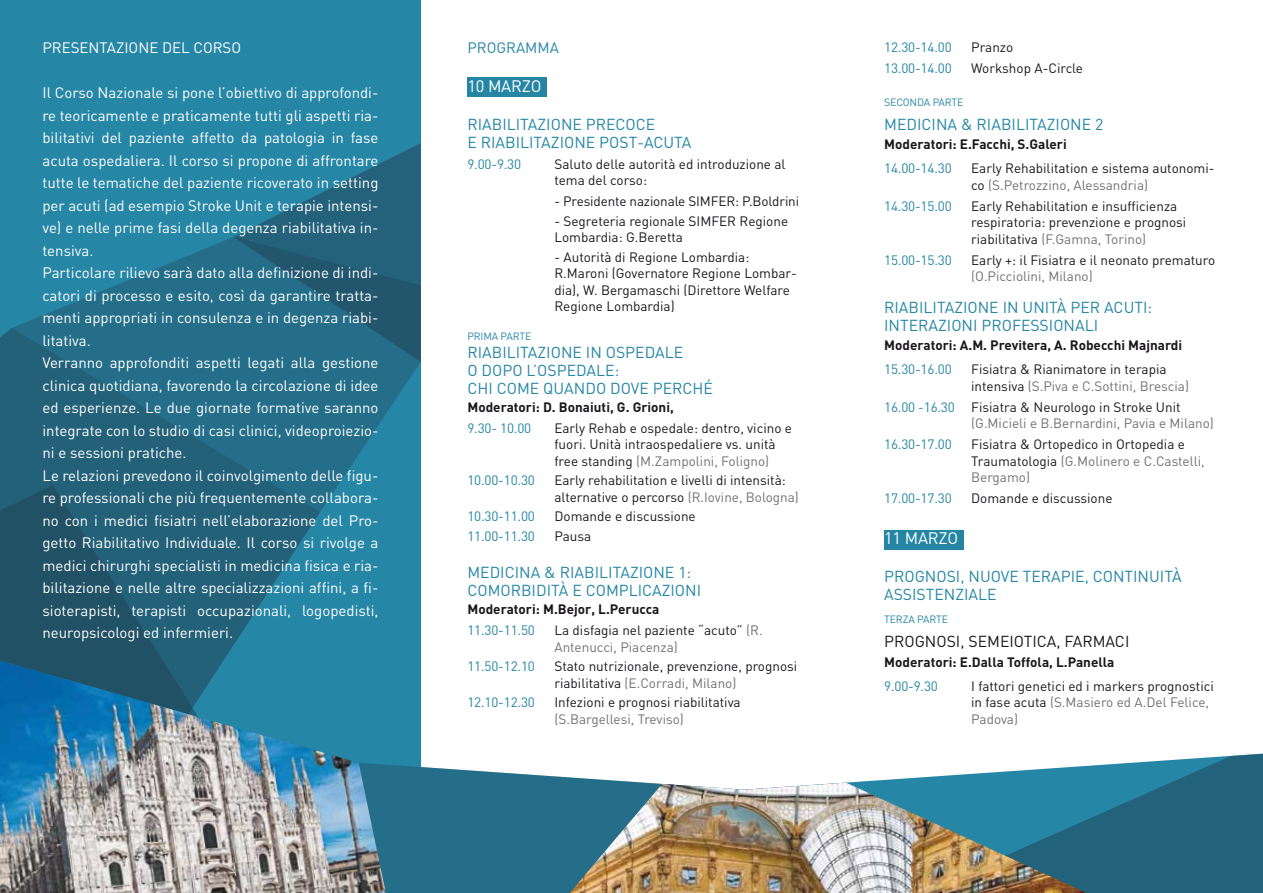
<style>
.page{position:relative;width:1263px;height:893px;background:#fff}
.page>*{position:absolute;margin:0;border:0;box-sizing:border-box;transform-origin:0 0}
.t1{font:16.5px "DIN";letter-spacing:-.015em;color:#fff}
.t2{font:15.75px/18px "DIN";color:#2586a4}
.t3{font:15.75px "DIN";color:#1a171c}
.t4{font:15px/22.5px "DIN";color:#fff}
.t5{font:15px "DIN";color:#2586a4}
.t6{font:13.5px/16.5px "DIN";color:#1a171c}
.t7{font:13.5px "DIN";letter-spacing:-.015em;color:#2586a4}
.t8{font:700 13.5px "DIN";color:#1a171c}
.t9{font:13.5px/16.5px "DIN";color:#707172}
.t10{font:10.5px "DIN";letter-spacing:-.015em;color:#2586a4}
.s1{color:#707172}
.s2{color:#2586a4}
.s3{color:#1a171c}
</style>
<div class="page">
<div style="left:884px;top:530px;width:80px;height:20px;background:#2586a4"></div>
<div style="left:467px;top:77px;width:79px;height:20px;background:#2586a4"></div>
<div style="left:0;top:0;width:421px;height:893px;background:#2686a6"></div>
<svg style="left:13px;top:237px;width:408px;height:275px"></svg>
<svg style="left:0;top:328px;width:320px;height:206px;fill:#246e89"></svg>
<svg style="left:233px;top:143px;width:188px;height:219px"></svg>
<svg style="left:0;top:485px;width:306px;height:176px;fill:#236179"></svg>
<div style="left:386px;top:764px;width:54px;height:129px;background:#246e89"></div>
<svg style="left:440px;top:768px;width:208px;height:125px;fill:#246e89"></svg>
<svg style="left:841px;top:753px;width:422px;height:140px;fill:#23627b"></svg>
<img style="left:0;top:661px;width:386px;height:232px">
<img style="left:570px;top:783px;width:516px;height:110px">
<p class="t4" style="left:42px;top:36px;width:200px">PRESENTAZIONE DEL CORSO</p>
<p class="t4" style="left:42px;top:81px;width:338px">Il Corso Nazionale si pone l’obiettivo di approfondi&shy;re teoricamente e praticamente tutti gli aspetti ria&shy;bilitativi del paziente affetto da patologia in fase acuta ospedaliera. Il corso si propone di affrontare tutte le tematiche del paziente ricoverato in setting per acuti (ad esempio Stroke Unit e terapie intensi&shy;ve) e nelle prime fasi della degenza riabilitativa in&shy;tensiva.<br>Particolare rilievo sarà dato alla definizione di indi&shy;catori di processo e esito, così da garantire tratta&shy;menti appropriati in consulenza e in degenza riabi&shy;litativa.<br>Verranno approfonditi aspetti legati alla gestione clinica quotidiana, favorendo la circolazione di idee ed esperienze. Le due giornate formative saranno integrate con lo studio di casi clinici, videoproiezio&shy;ni e sessioni pratiche.<br>Le relazioni prevedono il coinvolgimento delle figu&shy;re professionali che più frequentemente collabora&shy;no con i medici fisiatri nell’elaborazione del Pro&shy;getto Riabilitativo Individuale. Il corso si rivolge a medici chirurghi specialisti in medicina fisica e ria&shy;bilitazione e nelle altre specializzazioni affini, a fi&shy;sioterapisti, terapisti occupazionali, logopedisti, neuropsicologi ed infermieri.</p>
<p class="t5" style="left:467px;top:38px;width:93px">PROGRAMMA</p>
<p class="t1" style="left:467px;top:76px;width:75px">10 MARZO</p>
<p class="t2" style="left:467px;top:115px;width:226px">RIABILITAZIONE PRECOCE<br>E RIABILITAZIONE POST-ACUTA</p>
<p class="t7" style="left:467px;top:156px;width:55px">9.00-9.30</p>
<p class="t6" style="left:554px;top:156px;width:233px">Saluto delle autorità ed introduzione al tema del corso:</p>
<p class="t6" style="left:554px;top:193px;width:246px">- Presidente nazionale SIMFER: P.Boldrini</p>
<p class="t6" style="left:554px;top:213px;width:235px">- Segreteria regionale SIMFER Regione<br>Lombardia: G.Beretta</p>
<p class="t6" style="left:554px;top:249px;width:244px">- Autorità di Regione Lombardia:<br>R.Maroni (Governatore Regione Lombar&shy;dia), W. Bergamaschi (Direttore Welfare Regione Lombardia)</p>
<p class="t10" style="left:467px;top:329px;width:66px">PRIMA PARTE</p>
<p class="t2" style="left:467px;top:343px;width:247px">RIABILITAZIONE IN OSPEDALE<br>O DOPO L’OSPEDALE:<br>CHI COME QUANDO DOVE PERCHÉ</p>
<p class="t8" style="left:467px;top:398px;width:208px">Moderatori: D. Bonaiuti, G. Grioni,</p>
<p class="t7" style="left:467px;top:419px;width:65px">9.30- 10.00</p>
<p class="t6" style="left:554px;top:419px;width:239px">Early Rehab e ospedale: dentro, vicino e fuori. Unità intraospedaliere vs. unità free standing <span class="s1">(M.Zampolini, Foligno)</span></p>
<p class="t7" style="left:467px;top:472px;width:69px">10.00-10.30</p>
<p class="t6" style="left:554px;top:472px;width:246px">Early rehabilitation e livelli di intensità: alternative o percorso <span class="s1">(R.Iovine, Bologna)</span></p>
<p class="t7" style="left:467px;top:508px;width:69px">10.30-11.00</p>
<p class="t6" style="left:554px;top:508px;width:143px">Domande e discussione</p>
<p class="t7" style="left:467px;top:527px;width:69px">11.00-11.30</p>
<p class="t6" style="left:554px;top:527px;width:38px">Pausa</p>
<p class="t2" style="left:467px;top:563px;width:235px">MEDICINA &amp; RIABILITAZIONE 1:<br>COMORBIDITÀ E COMPLICAZIONI</p>
<p class="t8" style="left:467px;top:600px;width:193px">Moderatori: M.Bejor, L.Perucca</p>
<p class="t7" style="left:467px;top:622px;width:69px">11.30-11.50</p>
<p class="t6" style="left:554px;top:622px;width:210px">La disfagia nel paziente “acuto” <span class="s1">(R.<br>Antenucci, Piacenza)</span></p>
<p class="t7" style="left:467px;top:658px;width:69px">11.50-12.10</p>
<p class="t6" style="left:554px;top:658px;width:244px">Stato nutrizionale, prevenzione, prognosi riabilitativa <span class="s1">(E.Corradi, Milano)</span></p>
<p class="t7" style="left:467px;top:694px;width:69px">12.10-12.30</p>
<p class="t6" style="left:554px;top:694px;width:188px">Infezioni e prognosi riabilitativa</p>
<p class="t9" style="left:554px;top:710px;width:131px">(S.Bargellesi, Treviso)</p>
<p class="t7" style="left:884px;top:39px;width:69px">12.30-14.00</p>
<p class="t6" style="left:971px;top:39px;width:44px">Pranzo</p>
<p class="t7" style="left:884px;top:60px;width:69px">13.00-14.00</p>
<p class="t6" style="left:971px;top:60px;width:113px">Workshop A-Circle</p>
<p class="t10" style="left:884px;top:95px;width:81px">SECONDA PARTE</p>
<p class="t2" style="left:884px;top:115px;width:221px">MEDICINA &amp; RIABILITAZIONE 2</p>
<p class="t8" style="left:884px;top:136px;width:184px">Moderatori: E.Facchi, S.Galeri</p>
<p class="t7" style="left:884px;top:160px;width:69px">14.00-14.30</p>
<p class="t6" style="left:971px;top:160px;width:245px">Early Rehabilitation e sistema autonomi&shy;co <span class="s1">(S.Petrozzino, Alessandria)</span></p>
<p class="t7" style="left:884px;top:197px;width:69px">14.30-15.00</p>
<p class="t6" style="left:971px;top:197px;width:217px">Early Rehabilitation e insufficienza respiratoria: prevenzione e prognosi riabilitativa <span class="s1">(F.Gamna, Torino)</span></p>
<p class="t7" style="left:884px;top:251px;width:69px">15.00-15.30</p>
<p class="t6" style="left:971px;top:251px;width:246px">Early +: il Fisiatra e il neonato prematuro</p>
<p class="t9" style="left:971px;top:268px;width:123px">(O.Picciolini, Milano)</p>
<p class="t2" style="left:884px;top:298px;width:269px">RIABILITAZIONE IN UNITÀ PER ACUTI:<br>INTERAZIONI PROFESSIONALI</p>
<p class="t8" style="left:884px;top:337px;width:299px">Moderatori: A.M. Previtera, A. Robecchi Majnardi</p>
<p class="t7" style="left:884px;top:361px;width:69px">15.30-16.00</p>
<p class="t6" style="left:971px;top:361px;width:219px">Fisiatra &amp; Rianimatore in terapia intensiva <span class="s1">(S.Piva e C.Sottini, Brescia)</span></p>
<p class="t9" style="left:971px;top:398px;width:244px;text-indent:-87px"><span class="s2">16.00 -16.30</span> <span class="s3">Fisiatra &amp; Neurologo in Stroke Unit </span>(G.Micieli e B.Bernardini, Pavia e Milano)</p>
<p class="t7" style="left:884px;top:436px;width:69px">16.30-17.00</p>
<p class="t6" style="left:971px;top:436px;width:235px">Fisiatra &amp; Ortopedico in Ortopedia e<br>Traumatologia <span class="s1">(G.Molinero e C.Castelli,<br>Bergamo)</span></p>
<p class="t7" style="left:884px;top:490px;width:69px">17.00-17.30</p>
<p class="t6" style="left:971px;top:490px;width:143px">Domande e discussione</p>
<p class="t1" style="left:884px;top:528px;width:75px">11 MARZO</p>
<p class="t2" style="left:884px;top:567px;width:299px">PROGNOSI, NUOVE TERAPIE, CONTINUITÀ<br>ASSISTENZIALE</p>
<p class="t10" style="left:884px;top:613px;width:65px">TERZA PARTE</p>
<p class="t3" style="left:884px;top:632px;width:247px">PROGNOSI, SEMEIOTICA, FARMACI</p>
<p class="t8" style="left:884px;top:653px;width:232px">Moderatori: E.Dalla Toffola, L.Panella</p>
<p class="t7" style="left:884px;top:677px;width:55px">9.00-9.30</p>
<p class="t6" style="left:971px;top:677px;width:244px">I fattori genetici ed i markers prognostici in fase acuta <span class="s1">(S.Masiero ed A.Del Felice,<br>Padova)</span></p>
</div>
